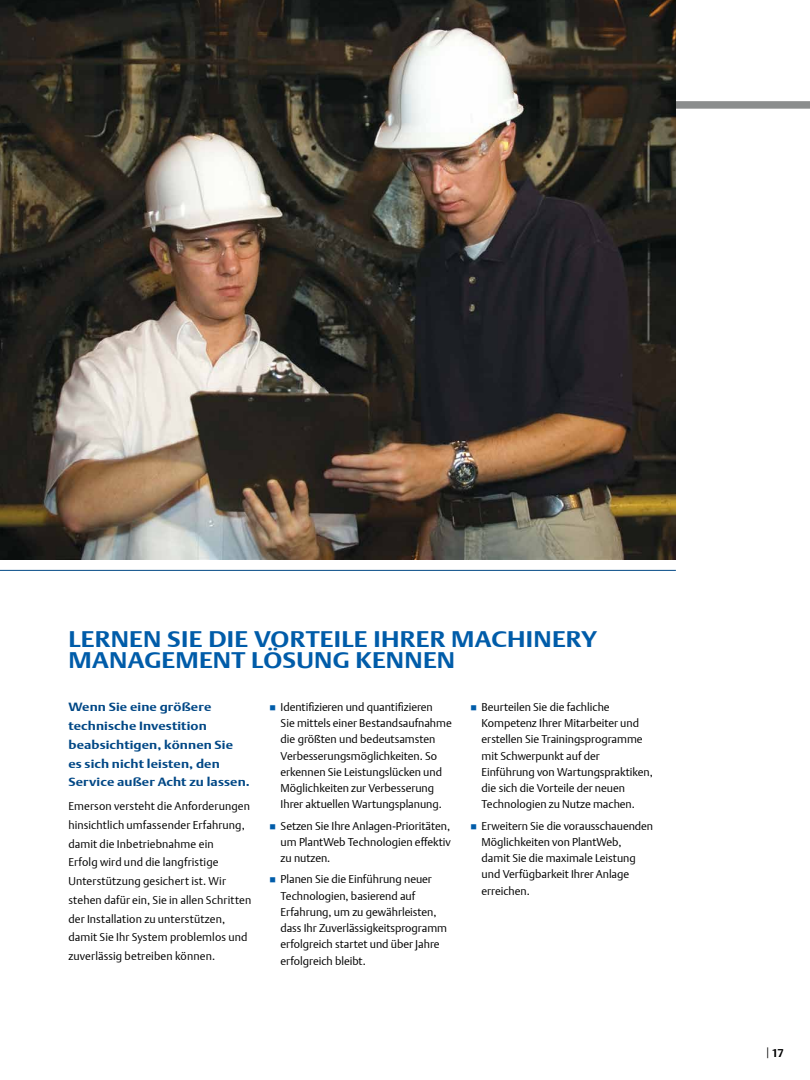
<style>
.page{position:relative;width:810px;height:1080px;background:#fff}
.page>*{position:absolute;margin:0;border:0;box-sizing:border-box;transform-origin:0 0}
.t1{font:700 22.5px/21.2px "DTL Argo T";letter-spacing:.015em;color:#005ca9;scale:1.15 1}
.t2{font:700 11.88px/18.8px "DTL Argo T";letter-spacing:.01em;color:#004785;scale:1.15 1}
.t3{font:11.25px/16.2px "DTL Argo T Light";color:#000}
.t4{font:700 11.25px "DTL Argo T";color:#000}
.s1{font-family:"DTL Argo T Light";font-weight:400;font-size:12.25px}
</style>
<div class="page">
<div style="left:0;top:101px;width:810px;height:8px;background:#8b8d8d"></div>
<hr style="left:0;top:570px;width:676px;height:1px;background:#004785">
<img style="left:0;top:0;width:676px;height:559px">
<h1 class="t1" style="left:68px;top:628px;width:461px">LERNEN SIE DIE VORTEILE IHRER MACHINERY<br>MANAGEMENT LÖSUNG KENNEN</h1>
<p class="t2" style="left:68px;top:698px;width:159px">Wenn Sie eine größere technische Investition beabsichtigen, können Sie<br>es sich nicht leisten, den<br>Service außer Acht zu lassen.</p>
<p class="t3" style="left:68px;top:797px;width:185px;line-height:18.8px">Emerson versteht die Anforderungen hinsichtlich umfassender Erfahrung, damit die Inbetriebnahme ein<br>Erfolg wird und die langfristige Unterstützung gesichert ist. Wir stehen dafür ein, Sie in allen Schritten der Installation zu unterstützen, damit Sie Ihr System problemlos und zuverlässig betreiben können.</p>
<p class="t3" style="left:281px;top:699px;width:173px">Identifizieren und quantifizieren<br>Sie mittels einer Bestandsaufnahme die größten und bedeutsamsten Verbesserungsmöglichkeiten. So erkennen Sie Leistungslücken und Möglichkeiten zur Verbesserung Ihrer aktuellen Wartungsplanung.</p>
<p class="t3" style="left:281px;top:817px;width:172px;text-align:justify">Setzen Sie Ihre Anlagen-Prioritäten, um PlantWeb Technologien effektiv zu nutzen.</p>
<p class="t3" style="left:281px;top:871px;width:168px">Planen Sie die Einführung neuer<br>Technologien, basierend auf<br>Erfahrung, um zu gewährleisten, dass Ihr Zuverlässigkeitsprogramm erfolgreich startet und über Jahre erfolgreich bleibt.</p>
<p class="t3" style="left:482px;top:699px;width:173px">Beurteilen Sie die fachliche<br>Kompetenz Ihrer Mitarbeiter und erstellen Sie Trainingsprogramme mit Schwerpunkt auf der<br>Einführung von Wartungspraktiken, die sich die Vorteile der neuen<br>Technologien zu Nutze machen.</p>
<p class="t3" style="left:482px;top:817px;width:173px">Erweitern Sie die vorausschauenden<br>Möglichkeiten von PlantWeb,<br>damit Sie die maximale Leistung und Verfügbarkeit Ihrer Anlage erreichen.</p>
<p class="t4" style="left:766px;top:1046px;width:20px"><span class="s1">|</span> 17</p>
</div>
